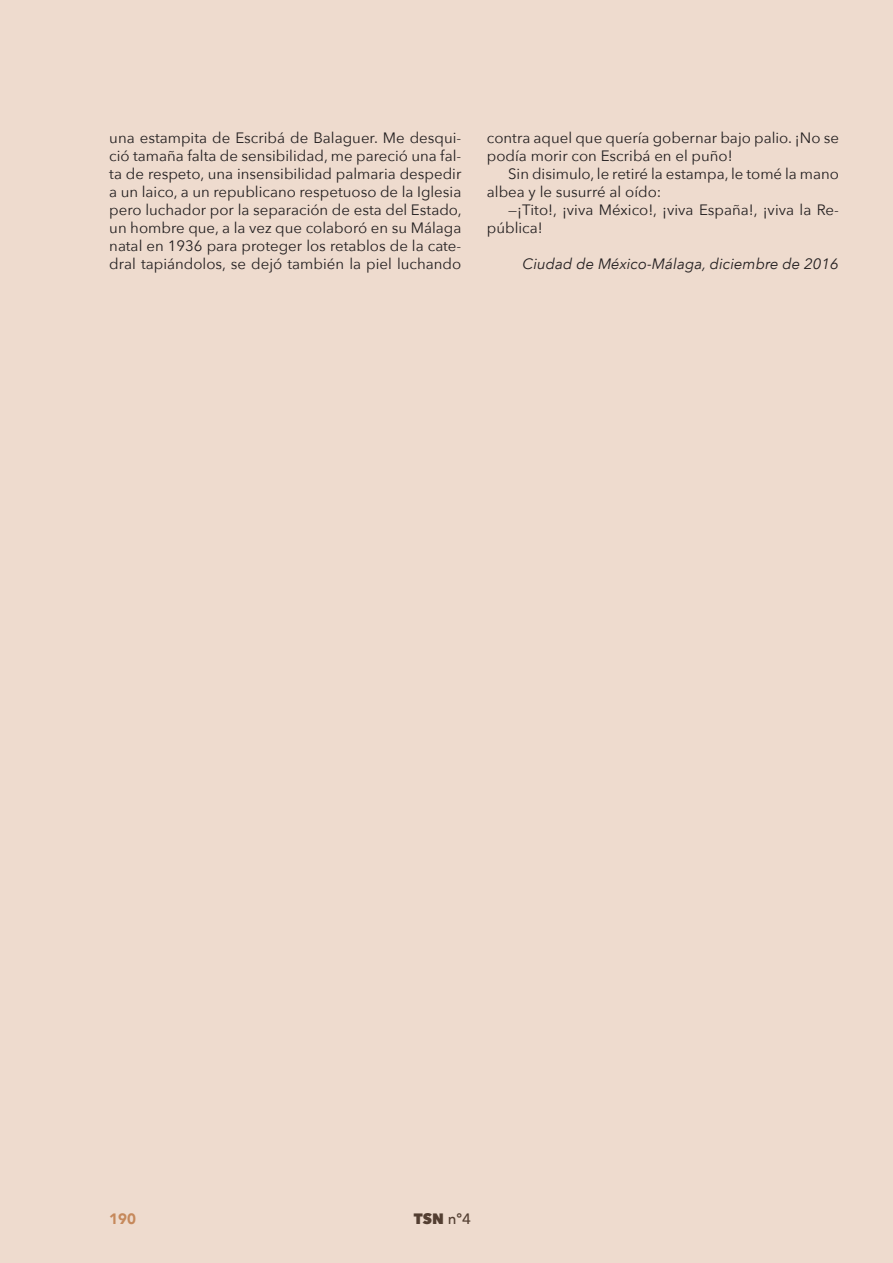
<style>
.page{position:relative;width:893px;height:1263px;background:#eedbce}
.page>*{position:absolute;margin:0;border:0;box-sizing:border-box;transform-origin:0 0}
.t1{font:15px/18px "Avenir Next";color:#231f20}
.t2{font:italic 15px "Avenir Next";color:#231f20}
.t3{font:800 15px "Avenir Next";color:#231f20}
.t4{font:900 15px "Avenir";color:#c6895c}
.s1{font-weight:500}
</style>
<div class="page">
<p class="t1" style="left:109px;top:128px;width:354px;text-align:justify">una estampita de Escribá de Balaguer. Me desqui&shy;ció tamaña falta de sensibilidad, me pareció una fal&shy;ta de respeto, una insensibilidad palmaria despedir a un laico, a un republicano respetuoso de la Iglesia pero luchador por la separación de esta del Estado, un hombre que, a la vez que colaboró en su Málaga natal en 1936 para proteger los retablos de la cate&shy;dral tapiándolos, se dejó también la piel luchando</p>
<p class="t1" style="left:487px;top:128px;width:354px">contra aquel que quería gobernar bajo palio. ¡No se podía morir con Escribá en el puño!</p>
<p class="t1" style="left:487px;top:164px;width:354px;text-indent:21px">Sin disimulo, le retiré la estampa, le tomé la mano albea y le susurré al oído:</p>
<p class="t1" style="left:487px;top:200px;width:354px;text-indent:21px">—¡Tito!, ¡viva México!, ¡viva España!, ¡viva la Re&shy;pública!</p>
<p class="t2" style="left:523px;top:251px;width:318px">Ciudad de México-Málaga, diciembre de 2016</p>
<p class="t4" style="left:109px;top:1206px;width:28px">190</p>
<p class="t3" style="left:414px;top:1209px;width:59px">TSN <span class="s1">nº4</span></p>
</div>
